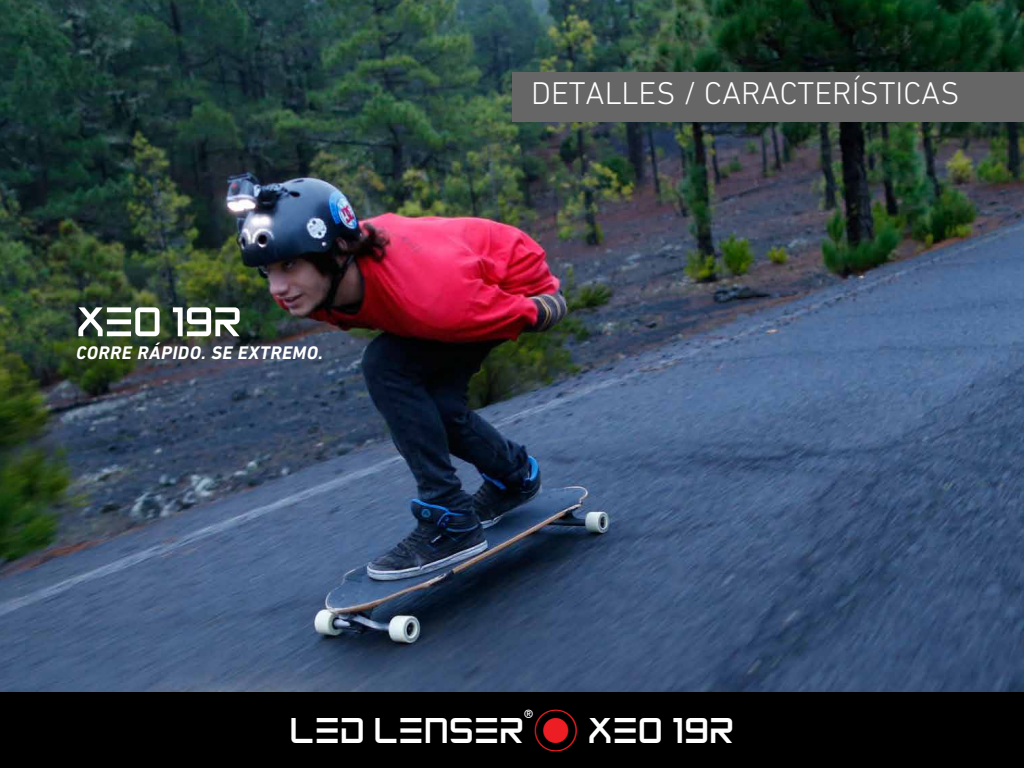
<style>
.page{position:relative;width:1024px;height:768px;background:#fff}
.page>*{position:absolute;margin:0;border:0;box-sizing:border-box;transform-origin:0 0}
.t1{font:57.7px "Led Lenser";letter-spacing:-.01em;color:#fff}
.t2{font:50px "Led Lenser";color:#fff}
.t3{font:300 32px "DIN Next W1 G";color:#fff}
.t4{font:italic 700 18.5px "DIN Next W1 G";letter-spacing:.03em;color:#fff}
.s1{color:#ed1d24}
</style>
<div class="page">
<img style="left:0;top:0;width:1024px;height:692px">
<div style="left:512px;top:72px;width:512px;height:49px;background:#666"></div>
<div style="left:0;top:692px;width:1024px;height:76px;background:#000"></div>
<h1 class="t1" style="left:76px;top:293px;width:168px">XEO 19R</h1>
<p class="t4" style="left:76px;top:341px;width:249px">CORRE RÁPIDO. SE EXTREMO.</p>
<p class="t3" style="left:531px;top:74px;width:430px">DETALLES / CARACTERÍSTICAS</p>
<h2 class="t2" style="left:290px;top:705px;width:446px">LED LENSER®<span class="s1">*</span> XEO 19R</h2>
</div>
